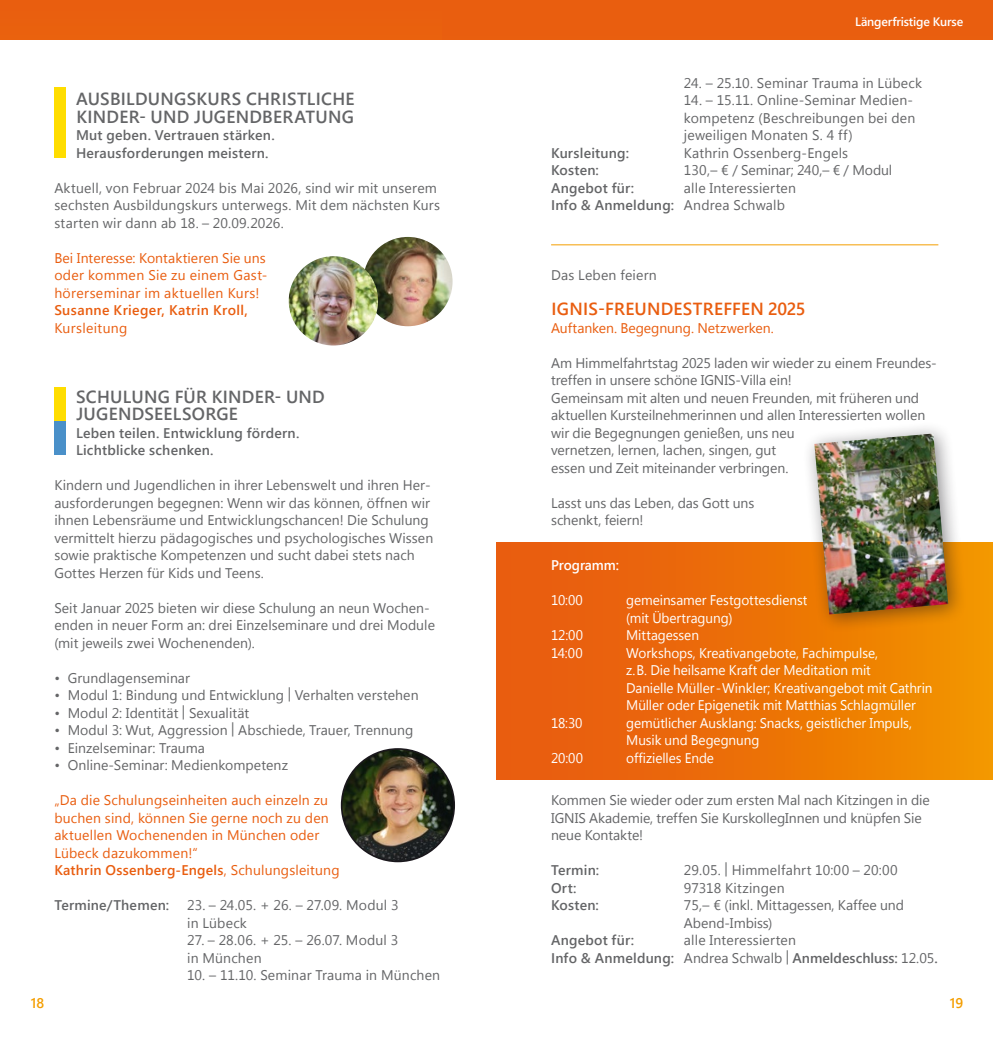
<style>
.page{position:relative;width:993px;height:1042px;background:#fff}
.page>*{position:absolute;margin:0;border:0;box-sizing:border-box;transform-origin:0 0}
.t1{font:600 17.5px/17.5px "Segoe UI";letter-spacing:.015em;color:#646567}
.t2{font:600 17.5px "Segoe UI";letter-spacing:.015em;color:#e95d0f}
.t3{font:14px/17.5px "Segoe UI";letter-spacing:.005em;color:#646567}
.t4{font:14px/17.5px "Segoe UI";letter-spacing:-.005em;color:#fff}
.t5{font:14px/17.5px "Segoe UI";letter-spacing:.015em;color:#e95d0f;text-align:justify}
.t6{font:600 14px/17.5px "Segoe UI";letter-spacing:.015em;color:#646567}
.t7{font:14px "Segoe UI";letter-spacing:-.005em;color:#e95d0f}
.t8{font:600 14px "Segoe UI";letter-spacing:.025em;color:#e95d0f}
.t9{font:600 14px "Segoe UI";letter-spacing:-.005em;color:#fff}
.t10{font:600 14px "Segoe UI";color:#f49e00}
.t11{font:600 12.25px "Segoe UI";letter-spacing:-.015em;color:#fff}
.s1{font-weight:600}
</style>
<div class="page">
<div style="left:441px;top:0;width:551px;height:456px;background:#e95e0f"></div>
<div style="left:0;top:0;width:441px;height:228px;background:#e9600f"></div>
<div style="left:0;top:40px;width:992px;height:419px;background:#fff"></div>
<div style="left:54px;top:88px;width:12px;height:70px;background:#fd0"></div>
<div style="left:54px;top:387px;width:12px;height:34px;background:#fd0"></div>
<div style="left:54px;top:421px;width:12px;height:33px;background:#4a90c9"></div>
<img style="left:363px;top:237px;width:89px;height:89px;border-radius:45px">
<img style="left:288px;top:256px;width:90px;height:89px;border-radius:45px">
<img style="left:341px;top:749px;width:113px;height:112px;border-radius:56px">
<div style="left:341px;top:748px;width:114px;height:114px;border:2px solid #1a171c;border-radius:50%"></div>
<hr style="left:551px;top:244px;width:387px;height:1px;background:#f49e00">
<div style="left:496px;top:542px;width:496px;height:237px;background:linear-gradient(to right,#e75511,#f19200)"></div>
<div style="left:801px;top:421px;width:166px;height:213px;background:#1a171c;opacity:.5"></div>
<img style="left:814px;top:433px;width:133px;height:181px">
<p class="t1" style="left:76px;top:90px;width:280px">AUSBILDUNGSKURS CHRISTLICHE<br>KINDER- UND JUGENDBERATUNG</p>
<p class="t6" style="left:76px;top:126px;width:200px">Mut geben. Vertrauen stärken.<br>Herausforderungen meistern.</p>
<p class="t3" style="left:54px;top:178px;width:387px">Aktuell, von Februar 2024 bis Mai 2026, sind wir mit unserem sechsten Ausbildungskurs unterwegs. Mit dem nächsten Kurs starten wir dann ab 18. – 20.09.2026.</p>
<p class="t5" style="left:54px;top:248px;width:213px">Bei Interesse: Kontaktieren Sie uns oder kommen Sie zu einem Gast&shy;hörerseminar im aktuellen Kurs!</p>
<p class="t8" style="left:54px;top:299px;width:195px">Susanne Krieger, Katrin Kroll,</p>
<p class="t5" style="left:54px;top:318px;width:75px">Kursleitung</p>
<p class="t1" style="left:76px;top:387px;width:250px">SCHULUNG FÜR KINDER- UND<br>JUGENDSEELSORGE</p>
<p class="t6" style="left:76px;top:424px;width:225px">Leben teilen. Entwicklung fördern.<br>Lichtblicke schenken.</p>
<p class="t3" style="left:54px;top:476px;width:380px">Kindern und Jugendlichen in ihrer Lebenswelt und ihren Her&shy;ausforderungen begegnen: Wenn wir das können, öffnen wir ihnen Lebensräume und Entwicklungschancen! Die Schulung vermittelt hierzu pädagogisches und psychologisches Wissen sowie praktische Kompetenzen und sucht dabei stets nach Gottes Herzen für Kids und Teens.</p>
<p class="t3" style="left:54px;top:598px;width:382px">Seit Januar 2025 bieten wir diese Schulung an neun Wochen&shy;enden in neuer Form an: drei Einzelseminare und drei Module (mit jeweils zwei Wochenenden).</p>
<p class="t3" style="left:54px;top:668px;width:137px">• Grundlagenseminar</p>
<p class="t3" style="left:54px;top:686px;width:365px">• Modul 1: Bindung und Entwicklung | Verhalten verstehen</p>
<p class="t3" style="left:54px;top:703px;width:196px">• Modul 2: Identität | Sexualität</p>
<p class="t3" style="left:54px;top:721px;width:360px">• Modul 3: Wut, Aggression | Abschiede, Trauer, Trennung</p>
<p class="t3" style="left:54px;top:738px;width:152px">• Einzelseminar: Trauma</p>
<p class="t3" style="left:54px;top:756px;width:235px">• Online-Seminar: Medienkompetenz</p>
<p class="t5" style="left:54px;top:791px;width:287px;text-align:left">„Da die Schulungseinheiten auch einzeln zu buchen sind, können Sie gerne noch zu den aktuellen Wochenenden in München oder Lübeck dazukommen!“<br><span class="s1">Kathrin Ossenberg-Engels</span>, Schulungsleitung</p>
<p class="t6" style="left:54px;top:896px;width:116px">Termine/Themen:</p>
<p class="t3" style="left:187px;top:896px;width:213px">23. – 24.05. + 26. – 27.09. Modul 3 in Lübeck</p>
<p class="t3" style="left:187px;top:931px;width:213px">27. – 28.06. + 25. – 26.07. Modul 3 in München</p>
<p class="t3" style="left:187px;top:966px;width:254px">10. – 11.10. Seminar Trauma in München</p>
<p class="t11" style="left:854px;top:12px;width:109px">Längerfristige Kurse</p>
<p class="t3" style="left:683px;top:73px;width:239px">24. – 25.10. Seminar Trauma in Lübeck</p>
<p class="t3" style="left:683px;top:91px;width:233px">14. – 15.11. Online-Seminar Medien&shy;kompetenz (Beschreibungen bei den jeweiligen Monaten S. 4 ff)</p>
<p class="t6" style="left:551px;top:144px;width:79px">Kursleitung:</p>
<p class="t3" style="left:683px;top:143px;width:166px">Kathrin Ossenberg-Engels</p>
<p class="t6" style="left:551px;top:161px;width:49px">Kosten:</p>
<p class="t3" style="left:683px;top:161px;width:210px">130,– € / Seminar; 240,– € / Modul</p>
<p class="t6" style="left:551px;top:179px;width:84px">Angebot für:</p>
<p class="t3" style="left:551px;top:178px;width:246px;text-indent:133px">alle Interessierten<br><span class="s1">Info &amp; Anmeldung:</span> Andrea Schwalb</p>
<p class="t3" style="left:551px;top:266px;width:107px">Das Leben feiern</p>
<p class="t2" style="left:551px;top:295px;width:255px">IGNIS-FREUNDESTREFFEN 2025</p>
<p class="t7" style="left:551px;top:318px;width:224px">Auftanken. Begegnung. Netzwerken.</p>
<p class="t3" style="left:551px;top:353px;width:387px">Am Himmelfahrtstag 2025 laden wir wieder zu einem Freundes&shy;treffen in unsere schöne IGNIS-Villa ein!<br>Gemeinsam mit alten und neuen Freunden, mit früheren und aktuellen Kursteilnehmerinnen und allen Interessierten wollen wir die Begegnungen genießen, uns neu<br>vernetzen, lernen, lachen, singen, gut<br>essen und Zeit miteinander verbringen.</p>
<p class="t3" style="left:551px;top:493px;width:205px">Lasst uns das Leben, das Gott uns schenkt, feiern!</p>
<p class="t9" style="left:551px;top:554px;width:69px">Programm:</p>
<p class="t4" style="left:551px;top:591px;width:33px">10:00</p>
<p class="t4" style="left:626px;top:591px;width:183px">gemeinsamer Festgottesdienst (mit Übertragung)</p>
<p class="t4" style="left:551px;top:626px;width:33px">12:00</p>
<p class="t4" style="left:626px;top:626px;width:74px">Mittagessen</p>
<p class="t4" style="left:551px;top:643px;width:33px">14:00</p>
<p class="t4" style="left:626px;top:643px;width:307px">Workshops, Kreativangebote, Fachimpulse,<br>z.B. Die heilsame Kraft der Meditation mit<br>Danielle Müller-Winkler; Kreativangebot mit Cathrin Müller oder Epigenetik mit Matthias Schlagmüller</p>
<p class="t4" style="left:551px;top:713px;width:33px">18:30</p>
<p class="t4" style="left:626px;top:713px;width:287px">gemütlicher Ausklang: Snacks, geistlicher Impuls,<br>Musik und Begegnung</p>
<p class="t4" style="left:551px;top:748px;width:34px">20:00</p>
<p class="t4" style="left:626px;top:748px;width:89px">offizielles Ende</p>
<p class="t3" style="left:551px;top:791px;width:380px">Kommen Sie wieder oder zum ersten Mal nach Kitzingen in die<br>IGNIS Akademie, treffen Sie KurskollegInnen und knüpfen Sie neue Kontakte!</p>
<p class="t6" style="left:551px;top:861px;width:50px">Termin:</p>
<p class="t3" style="left:683px;top:861px;width:215px">29.05. | Himmelfahrt 10:00 – 20:00</p>
<p class="t6" style="left:551px;top:879px;width:27px">Ort:</p>
<p class="t3" style="left:683px;top:878px;width:102px">97318 Kitzingen</p>
<p class="t6" style="left:551px;top:896px;width:49px">Kosten:</p>
<p class="t3" style="left:683px;top:896px;width:221px">75,– € (inkl. Mittagessen, Kaffee und<br>Abend-Imbiss)</p>
<p class="t6" style="left:551px;top:931px;width:84px">Angebot für:</p>
<p class="t3" style="left:551px;top:931px;width:388px;text-indent:133px">alle Interessierten<br><span class="s1">Info &amp; Anmeldung:</span> Andrea Schwalb | <span class="s1">Anmeldeschluss:</span> 12.05<span class="s1">.</span></p>
<p class="t10" style="left:31px;top:991px;width:15px">18</p>
<p class="t10" style="left:949px;top:991px;width:15px">19</p>
</div>
